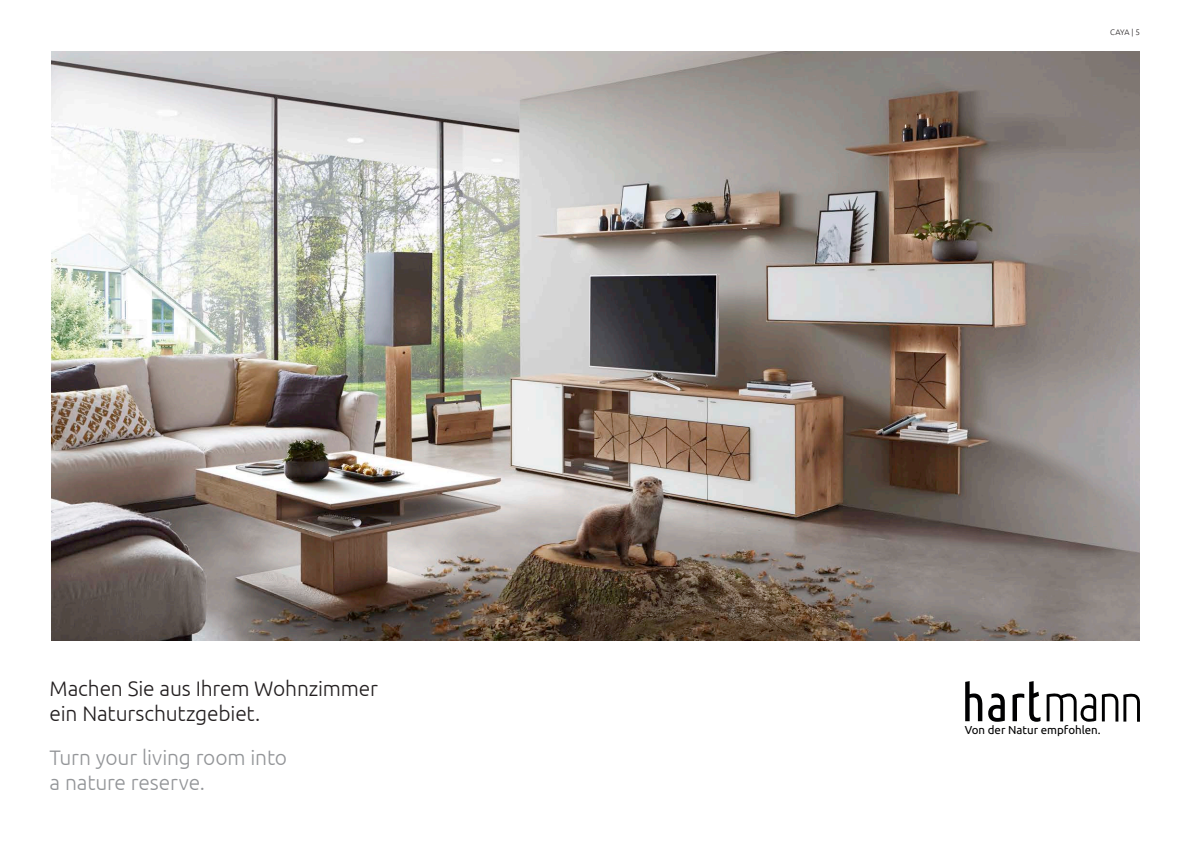
<style>
.page{position:relative;width:1191px;height:842px;background:#fff}
.page>*{position:absolute;margin:0;border:0;box-sizing:border-box;transform-origin:0 0}
.t1{font:300 21px "Ubuntu";letter-spacing:-.01em;color:#231f20}
.t2{font:300 21px "Ubuntu";letter-spacing:-.01em;color:#939598}
.t3{font:11.5px "Ubuntu";color:#000001}
.t4{font:300 8px "Ubuntu";color:#231f20}
</style>
<div class="page">
<img style="left:51px;top:51px;width:1089px;height:590px">
<svg style="left:965px;top:681px;width:17px;height:40px"></svg>
<svg style="left:988px;top:693px;width:16px;height:29px"></svg>
<svg style="left:1012px;top:681px;width:28px;height:41px"></svg>
<svg style="left:1046px;top:693px;width:94px;height:29px"></svg>
<p class="t1" style="left:50px;top:676px;width:330px">Machen Sie aus Ihrem Wohnzimmer</p>
<p class="t1" style="left:50px;top:701px;width:212px">ein Naturschutzgebiet.</p>
<p class="t2" style="left:50px;top:745px;width:239px">Turn your living room into</p>
<p class="t2" style="left:50px;top:770px;width:157px">a nature reserve.</p>
<p class="t4" style="left:1110px;top:27px;width:31px">CAYA | 5</p>
<p class="t3" style="left:964px;top:722px;width:137px">Von der Natur empfohlen.</p>
</div>
